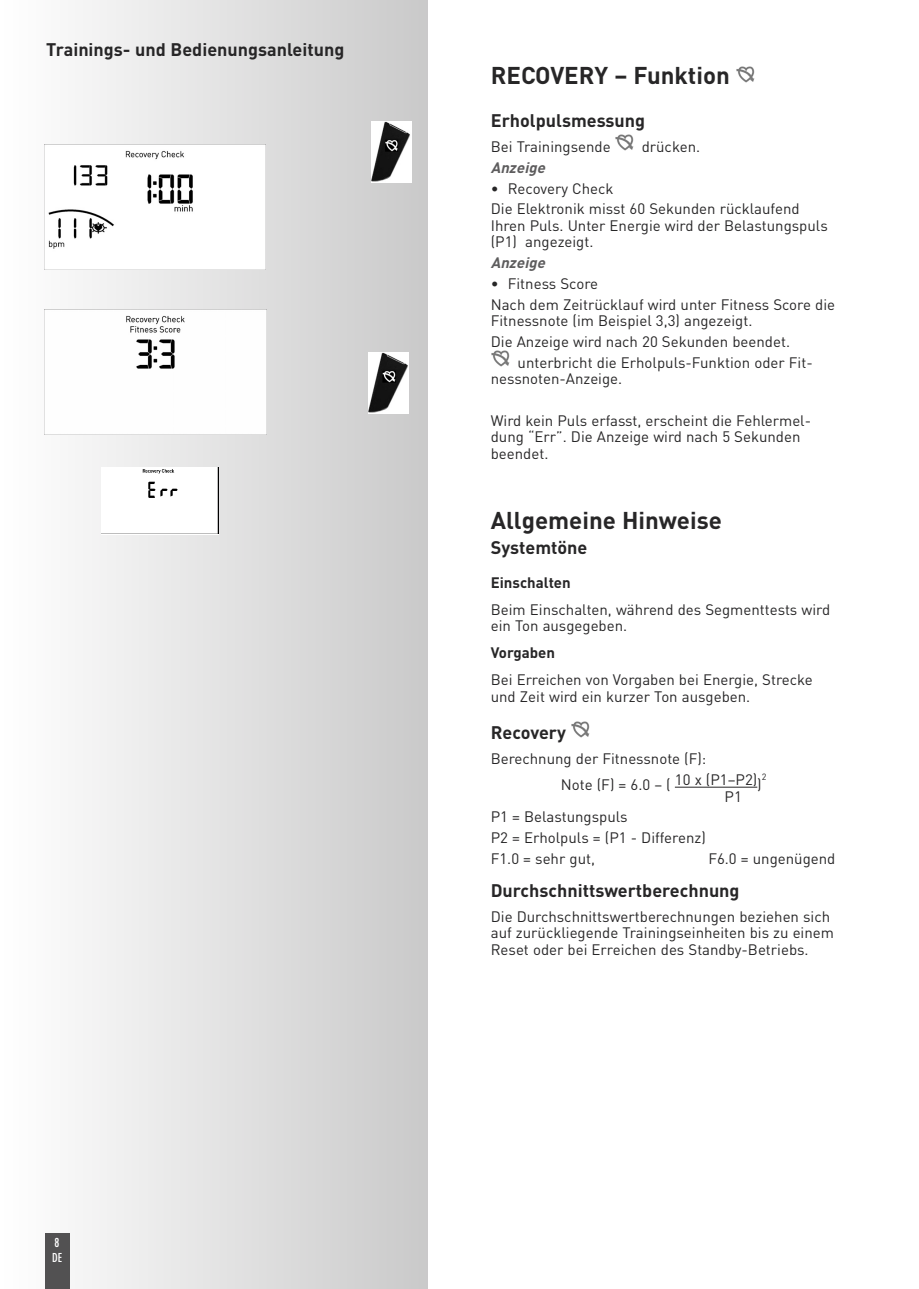
<style>
.page{position:relative;width:919px;height:1289px;background:#fff}
.page>*{position:absolute;margin:0;border:0;box-sizing:border-box;transform-origin:0 0}
.t1{font:700 24px "DIN Pro";color:#272627}
.t2{font:700 18px "DIN Pro";color:#272627}
.t3{font:15px/16.5px "DIN Pro";color:#272627}
.t4{font:700 15px "DIN Pro";color:#272627}
.t5{font:italic 700 15px "DIN Pro";color:#5d5c5d}
.t6{font:condensed 12px/15.6px "Futura";color:#fff}
.t7{font:9px "DIN Pro";color:#272627}
</style>
<div class="page">
<div style="left:0;top:0;width:427px;height:1288px;background:linear-gradient(to right,#fff,#cac9ca)"></div>
<div style="left:45px;top:1233px;width:24px;height:55px;background:#525152"></div>
<hr style="left:674px;top:786px;width:83px;height:1px;background:#272627">
<img style="left:615px;top:134px;width:18px;height:17px">
<img style="left:491px;top:350px;width:18px;height:16px">
<img style="left:571px;top:721px;width:18px;height:17px">
<img style="left:736px;top:66px;width:18px;height:16px">
<div style="left:101px;top:467px;width:118px;height:68px;background:#bdbdbd"></div>
<div style="left:101px;top:467px;width:118px;height:66px;background:#fff"></div>
<img style="left:45px;top:145px;width:221px;height:125px">
<img style="left:45px;top:309px;width:222px;height:125px">
<img style="left:371px;top:122px;width:40px;height:60px">
<img style="left:368px;top:352px;width:41px;height:61px">
<p class="t2" style="left:46px;top:43px;width:299px">Trainings- und Bedienungsanleitung</p>
<p class="t6" style="left:52px;top:1235px;width:11px">8<br>DE</p>
<h1 class="t1" style="left:490px;top:67px;width:240px">RECOVERY – Funktion</h1>
<p class="t2" style="left:490px;top:114px;width:156px">Erholpulsmessung</p>
<p class="t3" style="left:490px;top:140px;width:121px">Bei Trainingsende</p>
<p class="t3" style="left:641px;top:140px;width:60px">drücken.</p>
<p class="t5" style="left:490px;top:162px;width:59px">Anzeige</p>
<p class="t3" style="left:490px;top:179px;width:310px;line-height:20.7px">• Recovery Check<br>Die Elektronik misst 60 Sekunden rücklaufend</p>
<p class="t3" style="left:490px;top:219px;width:338px">Ihren Puls. Unter Energie wird der Belastungspuls (P1) angezeigt.</p>
<p class="t5" style="left:490px;top:257px;width:59px">Anzeige</p>
<p class="t3" style="left:490px;top:275px;width:346px;line-height:20.7px">• Fitness Score<br>Nach dem Zeitrücklauf wird unter Fitness Score die</p>
<p class="t3" style="left:490px;top:314px;width:263px">Fitnessnote (im Beispiel 3,3) angezeigt.</p>
<p class="t3" style="left:490px;top:335px;width:301px">Die Anzeige wird nach 20 Sekunden beendet.</p>
<p class="t3" style="left:517px;top:356px;width:296px">unterbricht die Erholpuls-Funktion oder Fit-</p>
<p class="t3" style="left:490px;top:372px;width:133px">nessnoten-Anzeige.</p>
<p class="t3" style="left:490px;top:414px;width:322px">Wird kein Puls erfasst, erscheint die Fehlermel&shy;dung “Err”. Die Anzeige wird nach 5 Sekunden beendet.</p>
<h1 class="t1" style="left:490px;top:512px;width:232px">Allgemeine Hinweise</h1>
<p class="t2" style="left:490px;top:541px;width:98px">Systemtöne</p>
<p class="t4" style="left:490px;top:577px;width:81px">Einschalten</p>
<p class="t3" style="left:490px;top:603px;width:341px">Beim Einschalten, während des Segmenttests wird ein Ton ausgegeben.</p>
<p class="t4" style="left:490px;top:647px;width:66px">Vorgaben</p>
<p class="t3" style="left:490px;top:673px;width:323px">Bei Erreichen von Vorgaben bei Energie, Strecke und Zeit wird ein kurzer Ton ausgeben.</p>
<p class="t2" style="left:490px;top:726px;width:77px">Recovery</p>
<p class="t3" style="left:561px;top:747px;width:202px;line-height:25.7px;text-indent:-70px">Berechnung der Fitnessnote (F):<br>Note (F) = 6.0 – ( 10 x (P1–P2))</p>
<p class="t7" style="left:761px;top:774px;width:6px">2</p>
<p class="t3" style="left:724px;top:789px;width:19px">P1</p>
<p class="t3" style="left:490px;top:808px;width:216px;line-height:20.7px">P1 = Belastungspuls<br>P2 = Erholpuls = (P1 - Differenz)<br>F1.0 = sehr gut,</p>
<p class="t3" style="left:708px;top:851px;width:128px">F6.0 = ungenügend</p>
<p class="t2" style="left:490px;top:884px;width:250px">Durchschnittswertberechnung</p>
<p class="t3" style="left:490px;top:910px;width:345px">Die Durchschnittswertberechnungen beziehen sich auf zurückliegende Trainingseinheiten bis zu einem<br>Reset oder bei Erreichen des Standby-Betriebs.</p>
</div>
